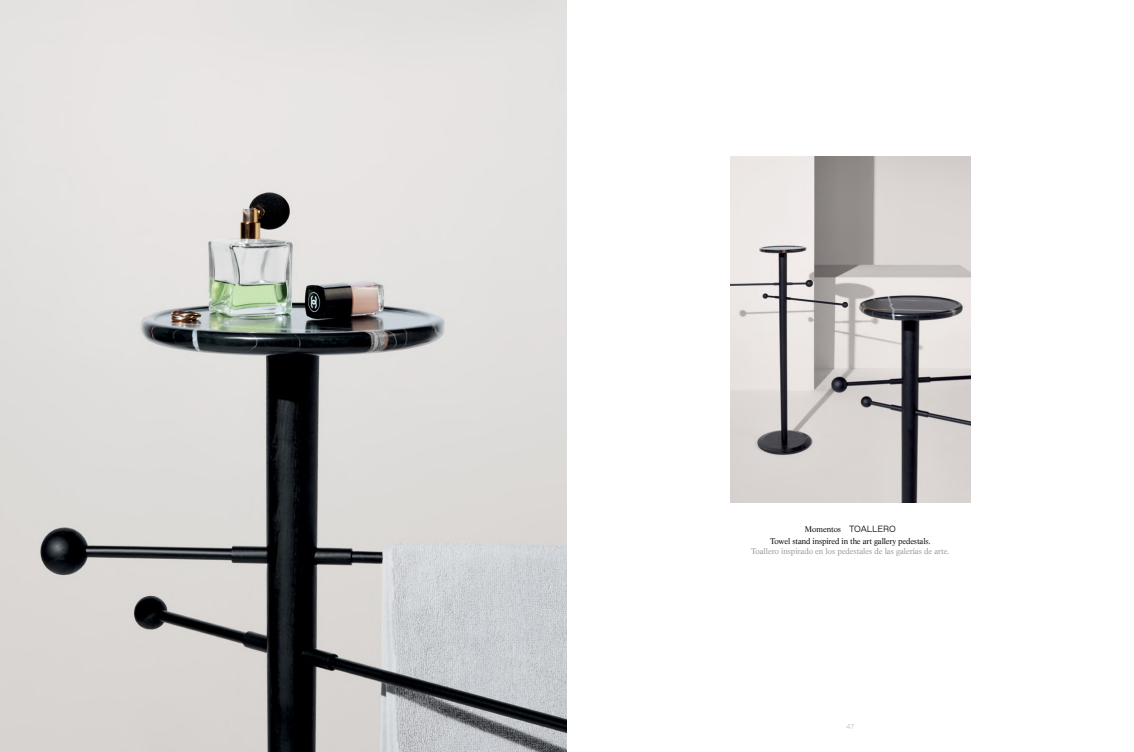
<style>
.page{position:relative;width:1134px;height:752px;background:#fff}
.page>*{position:absolute;margin:0;border:0;box-sizing:border-box;transform-origin:0 0}
.t1{font:8px/11.9px "Life LT Std";letter-spacing:-.015em;color:#000;text-align:center}
.t2{font:8px "Life LT Std";letter-spacing:-.005em;color:#939598}
.t3{font:300 7px "Favorit";color:#bcbec0}
.s1{font-family:"Favorit";font-weight:300;font-size:9px}
</style>
<div class="page">
<img style="left:0;top:0;width:567px;height:751px">
<img style="left:730px;top:156px;width:241px;height:346px">
<p class="t1" style="left:770px;top:522px;width:162px">Momentos <span class="s1">TOALLERO<br></span>Towel stand inspired in the art gallery pedestals.</p>
<p class="t2" style="left:751px;top:546px;width:200px">Toallero inspirado en los pedestales de las galerías de arte.</p>
<p class="t3" style="left:847px;top:721px;width:9px">47</p>
</div>
